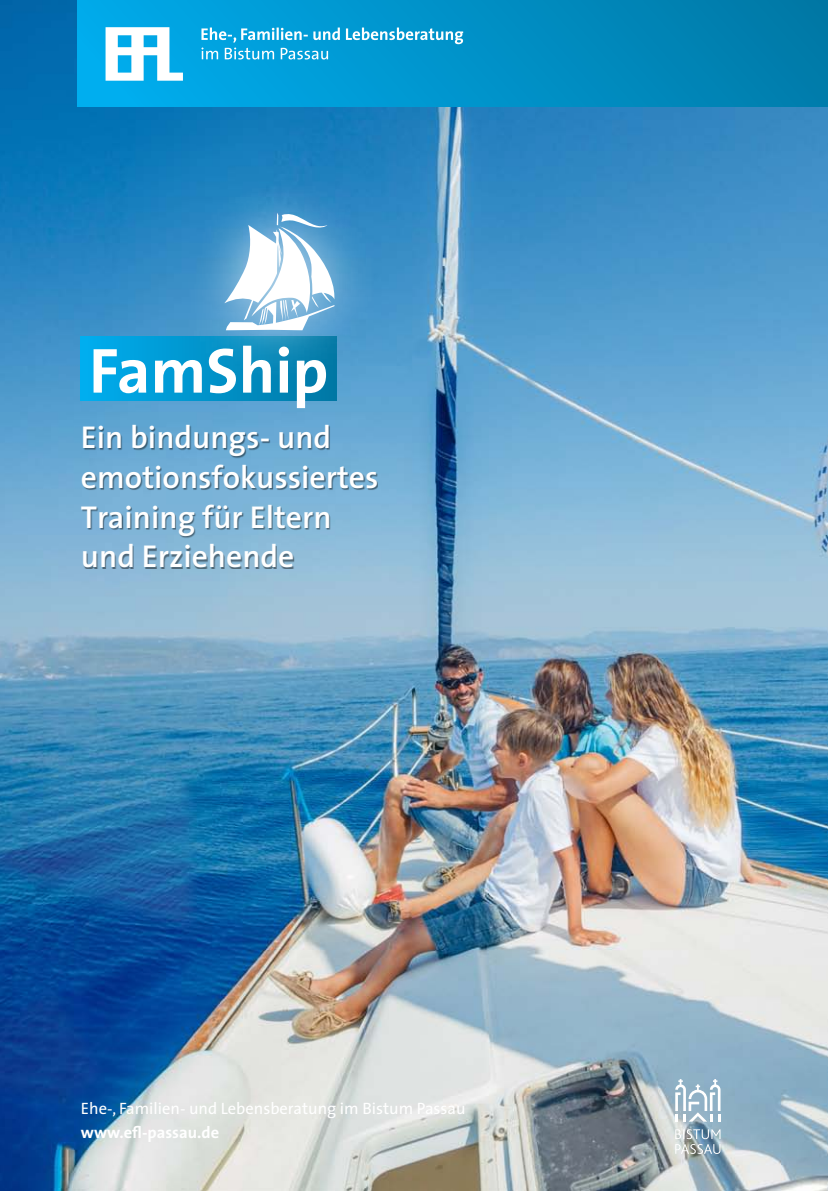
<style>
.page{position:relative;width:828px;height:1191px;background:#fff}
.page>*{position:absolute;margin:0;border:0;box-sizing:border-box;transform-origin:0 0}
.t1{font:700 64.2px "The Sans";color:#fff}
.t2{font:600 31.8px/39.6px "The Sans";color:#fff}
.t3{font:16.4px "The Sans";color:#fff}
.t4{font:700 16.4px "The Sans";color:#fff}
</style>
<div class="page">
<img style="left:0;top:0;width:828px;height:1191px">
<div style="left:78px;top:0;width:750px;height:106px;background:linear-gradient(to right,#00adee,#007aa7)"></div>
<div style="left:83px;top:426px;width:295px;height:143px;background:#000;opacity:.44"></div>
<svg style="left:675px;top:1079px;width:45px;height:42px"></svg>
<svg style="left:675px;top:1129px;width:45px;height:25px"></svg>
<div style="left:81px;top:336px;width:255px;height:65px;background:linear-gradient(to right,#00aeef,#0077a4)"></div>
<div style="left:179px;top:165px;width:205px;height:217px;background:#fff;opacity:.75"></div>
<svg style="left:224px;top:211px;width:111px;height:119px"></svg>
<svg style="left:201px;top:28px;width:262px;height:31px;background:#32aedd"></svg>
<svg style="left:106px;top:27px;width:77px;height:54px"></svg>
<h1 class="t1" style="left:89px;top:317px;width:241px">FamShip</h1>
<p class="t2" style="left:81px;top:417px;width:299px">Ein bindungs- und emotionsfokussiertes<br>Training für Eltern und Erziehende</p>
<p class="t3" style="left:81px;top:1094px;width:386px">Ehe-, Familien- und Lebensberatung im Bistum Passau</p>
<p class="t4" style="left:81px;top:1118px;width:140px">www.efl-passau.de</p>
</div>
